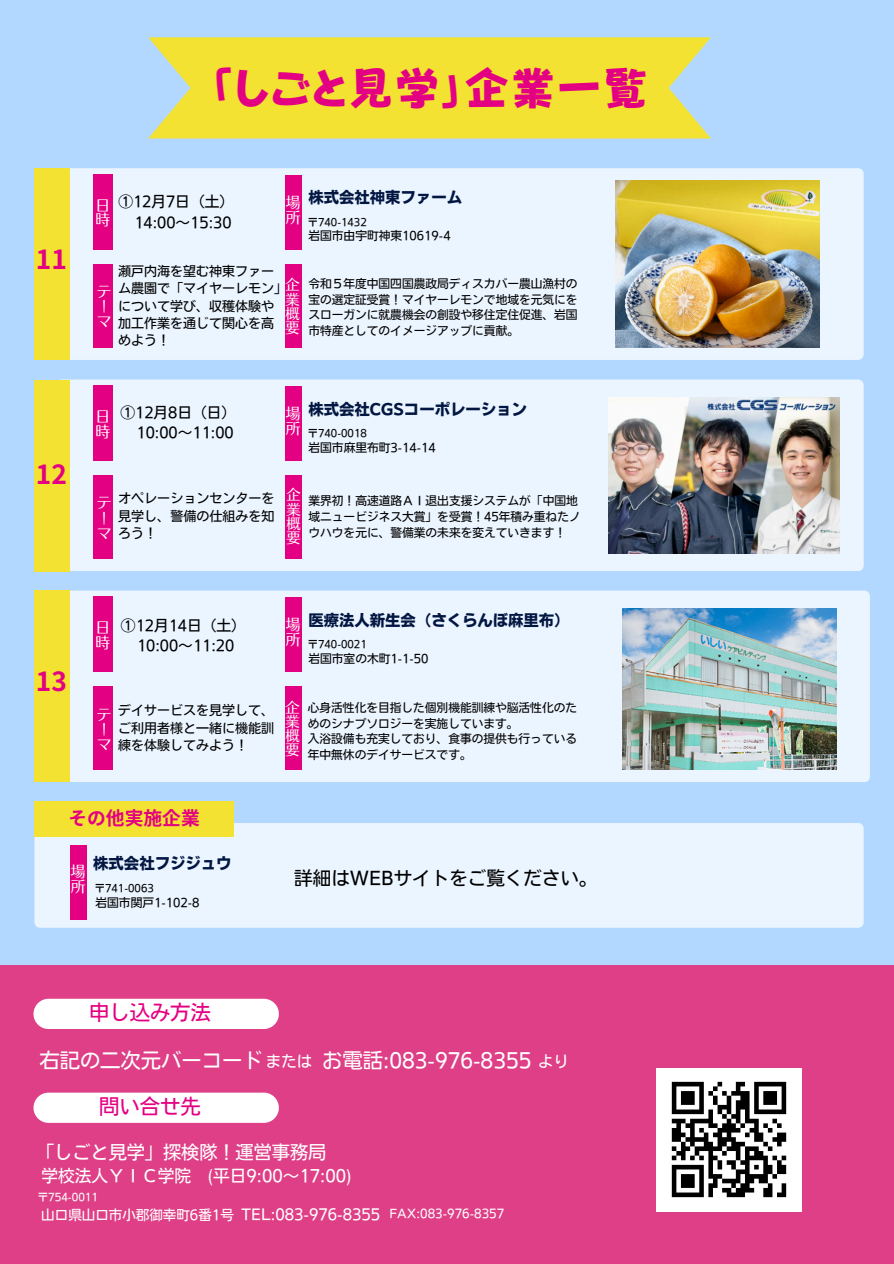
<style>
.page{position:relative;width:894px;height:1264px;background:#fff}
.page>*{position:absolute;margin:0;border:0;box-sizing:border-box;transform-origin:0 0}
.t1{font:46.35px "TEST Pop Happiness EB";color:#e40082}
.t2{font:700 26.25px "Noto Sans JP";color:#e40082}
.t3{font:20.25px "Nud Motoya Cedar Std W3";color:#fff}
.t4{font:20.25px "Nud Motoya Cedar Std W3";color:#e40082}
.t5{font:700 18.75px "Noto Sans JP";color:#e40082}
.t6{font:18.45px "Nud Motoya Cedar Std W3";color:#000}
.t7{font:18.15px "Nud Motoya Cedar Std W3";color:#fff}
.t8{font:16.65px "Nud Motoya Cedar Std W3";color:#fff}
.t9{font:15.45px "Nud Motoya Cedar Std W3";color:#fff}
.t10{font:15.3px "Nud Motoya Cedar Std W6";color:#021642}
.t11{font:15px "Nud Motoya Cedar Std W3";color:#fff}
.t12{font:14.7px "Nud Motoya Cedar Std W3";color:#000}
.t13{font:14.7px/15px "Nud Motoya Aporo Std W3";color:#fff}
.t14{font:14.25px/14.1px "Nud Motoya Aporo Std W3";color:#fff;text-align:justify}
.t15{font:13.5px "Nud Motoya Cedar Std W3";color:#fff}
.t16{font:13.05px/17.2px "Nud Motoya Cedar Std W3";color:#000;text-align:justify}
.t17{font:12px "Nud Motoya Cedar Std W3";color:#fff}
.t18{font:11.7px/15.6px "Nud Motoya Cedar Std W3";color:#000}
.t19{font:10.5px "Nud Motoya Cedar Std W3";color:#fff}
.t20{font:10.2px "Nud Motoya Cedar Std W3";color:#000}
</style>
<div class="page">
<div style="left:0;top:0;width:893px;height:1263px;background:#b2d8ff"></div>
<svg style="left:148px;top:37px;width:562px;height:101px;background:#ede140"></svg>
<div style="left:70px;top:168px;width:793px;height:192px;background:#ebf5ff"></div>
<div style="left:93px;top:174px;width:19px;height:76px;background:#e40082"></div>
<div style="left:94px;top:264px;width:19px;height:83px;background:#e40082"></div>
<div style="left:285px;top:175px;width:16px;height:75px;background:#e40082"></div>
<div style="left:285px;top:264px;width:16px;height:83px;background:#e40082"></div>
<div style="left:34px;top:168px;width:36px;height:192px;background:#f3e231"></div>
<div style="left:70px;top:379px;width:793px;height:192px;background:#ebf5ff"></div>
<div style="left:93px;top:385px;width:19px;height:76px;background:#e40082"></div>
<div style="left:94px;top:475px;width:19px;height:84px;background:#e40082"></div>
<div style="left:285px;top:475px;width:17px;height:83px;background:#e40082"></div>
<div style="left:285px;top:386px;width:17px;height:75px;background:#e40082"></div>
<div style="left:34px;top:379px;width:36px;height:192px;background:#f3e231"></div>
<div style="left:70px;top:590px;width:799px;height:192px;background:#ebf5ff"></div>
<div style="left:93px;top:596px;width:19px;height:76px;background:#e40082"></div>
<div style="left:94px;top:686px;width:19px;height:84px;background:#e40082"></div>
<div style="left:285px;top:597px;width:16px;height:75px;background:#e40082"></div>
<div style="left:285px;top:686px;width:16px;height:84px;background:#e40082"></div>
<div style="left:34px;top:590px;width:36px;height:192px;background:#f3e231"></div>
<div style="left:0;top:964px;width:893px;height:299px;background:#de3f86"></div>
<div style="left:33px;top:998px;width:246px;height:31px;background:#fff"></div>
<div style="left:33px;top:1092px;width:246px;height:30px;background:#fff"></div>
<div style="left:656px;top:1067px;width:145px;height:144px;background:#fff"></div>
<img style="left:615px;top:180px;width:204px;height:168px">
<img style="left:608px;top:397px;width:231px;height:157px">
<img style="left:622px;top:608px;width:214px;height:161px">
<div style="left:34px;top:823px;width:829px;height:104px;background:#ebf5ff"></div>
<div style="left:70px;top:845px;width:17px;height:74px;background:#e40082"></div>
<div style="left:34px;top:801px;width:200px;height:35px;background:#f3e231"></div>
<img style="left:671px;top:1081px;width:116px;height:117px">
<p class="t1" style="left:210px;top:64px;width:440px">「しごと見学」企業一覧</p>
<p class="t2" style="left:36px;top:238px;width:32px">11</p>
<h3 class="t2" style="left:36px;top:454px;width:32px">12</h3>
<p class="t2" style="left:36px;top:660px;width:32px">13</p>
<p class="t13" style="left:95px;top:197px;width:16px">日時</p>
<p class="t13" style="left:286px;top:195px;width:16px">場所</p>
<p class="t10" style="left:308px;top:190px;width:155px">株式会社神東ファーム</p>
<p class="t18" style="left:308px;top:228px;width:144px">岩国市由宇町神東10619-4</p>
<p class="t12" style="left:118px;top:194px;width:117px">①12月 7日（土）</p>
<h1 class="t12" style="left:134px;top:215px;width:99px">14:00～15:30</h1>
<p class="t20" style="left:308px;top:217px;width:60px">〒740-1432</p>
<p class="t16" style="left:118px;top:262px;width:170px;text-align:left">瀬戸内海を望む神東ファーム農園で「マイヤーレモン」について学び、収穫体験や加工作業を通じて関心を高めよう！</p>
<p class="t14" style="left:285px;top:278px;width:16px">企業概要</p>
<p class="t13" style="left:97px;top:284px;width:16px">テーマ</p>
<p class="t18" style="left:308px;top:276px;width:271px;text-align:justify">令和５年度中国四国農政局ディスカバー農山漁村の宝の選定証受賞！マイヤーレモンで地域を元気にをスローガンに就農機会の創設や移住定住促進、岩国市特産としてのイメージアップに貢献。</p>
<p class="t13" style="left:95px;top:409px;width:16px">日時</p>
<p class="t13" style="left:286px;top:406px;width:16px">場所</p>
<p class="t10" style="left:308px;top:401px;width:220px">株式会社CGSコーポレーション</p>
<p class="t18" style="left:308px;top:439px;width:129px">岩国市麻里布町3-14-14</p>
<p class="t12" style="left:120px;top:405px;width:117px">①12月8日（日）</p>
<p class="t12" style="left:136px;top:425px;width:99px">10:00～11:00</p>
<p class="t20" style="left:308px;top:428px;width:60px">〒740-0018</p>
<p class="t13" style="left:97px;top:495px;width:16px">テーマ</p>
<p class="t14" style="left:286px;top:488px;width:16px">企業概要</p>
<p class="t16" style="left:118px;top:489px;width:158px">オペレーションセンターを</p>
<p class="t16" style="left:118px;top:507px;width:158px">見学し、警備の仕組みを知</p>
<p class="t16" style="left:118px;top:524px;width:41px">ろう！</p>
<p class="t18" style="left:308px;top:493px;width:274px">業界初！高速道路ＡＩ退出支援システムが「中国地域ニュービジネス大賞」を受賞！45年積み重ねたノウハウを元に、警備業の未来を変えていきます！</p>
<p class="t13" style="left:95px;top:620px;width:16px">日時</p>
<p class="t13" style="left:286px;top:617px;width:16px">場所</p>
<p class="t10" style="left:308px;top:612px;width:263px">医療法人新生会（さくらんぼ麻里布）</p>
<p class="t18" style="left:308px;top:650px;width:122px">岩国市室の木町1-1-50</p>
<p class="t12" style="left:121px;top:617px;width:126px">①12月 14日（土）</p>
<p class="t12" style="left:137px;top:638px;width:99px">10:00～11:20</p>
<p class="t20" style="left:308px;top:639px;width:60px">〒740-0021</p>
<p class="t13" style="left:97px;top:706px;width:16px">テーマ</p>
<p class="t16" style="left:118px;top:701px;width:157px">デイサービスを見学して、ご利用者様と一緒に機能訓練を体験してみよう！</p>
<p class="t14" style="left:285px;top:700px;width:16px">企業概要</p>
<p class="t18" style="left:308px;top:699px;width:271px">心身活性化を目指した個別機能訓練や脳活性化のためのシナプソロジーを実施しています。</p>
<p class="t18" style="left:308px;top:731px;width:271px">入浴設備も充実しており、食事の提供も行っている年中無休のデイサービスです。</p>
<p class="t5" style="left:68px;top:803px;width:133px">その他実施企業</p>
<p class="t13" style="left:71px;top:864px;width:16px">場所</p>
<h4 class="t10" style="left:93px;top:855px;width:140px">株式会社フジジュウ</h4>
<h6 class="t18" style="left:95px;top:894px;width:105px">岩国市関戸1-102-8</h6>
<h5 class="t20" style="left:95px;top:883px;width:60px">〒741-0063</h5>
<p class="t4" style="left:89px;top:1001px;width:123px">申し込み方法</p>
<p class="t6" style="left:294px;top:869px;width:304px">詳細はWEBサイトをご覧ください。</p>
<p class="t3" style="left:39px;top:1049px;width:225px">右記の二次元バーコード</p>
<h2 class="t9" style="left:266px;top:1053px;width:48px">または</h2>
<p class="t3" style="left:322px;top:1049px;width:211px">お電話:083-976-8355</p>
<p class="t9" style="left:538px;top:1053px;width:32px">より</p>
<p class="t4" style="left:99px;top:1095px;width:103px">問い合せ先</p>
<p class="t7" style="left:36px;top:1142px;width:291px">「しごと見学」探検隊！運営事務局</p>
<p class="t8" style="left:41px;top:1167px;width:311px">学校法人ＹＩＣ学院 (平日 9:00～17:00)</p>
<h4 class="t19" style="left:38px;top:1191px;width:62px">〒754-0011</h4>
<h4 class="t15" style="left:41px;top:1207px;width:194px">山口県山口市小郡御幸町6番1号</h4>
<p class="t11" style="left:241px;top:1206px;width:141px">TEL:083-976-8355</p>
<p class="t17" style="left:389px;top:1207px;width:116px">FAX:083-976-8357</p>
</div>
